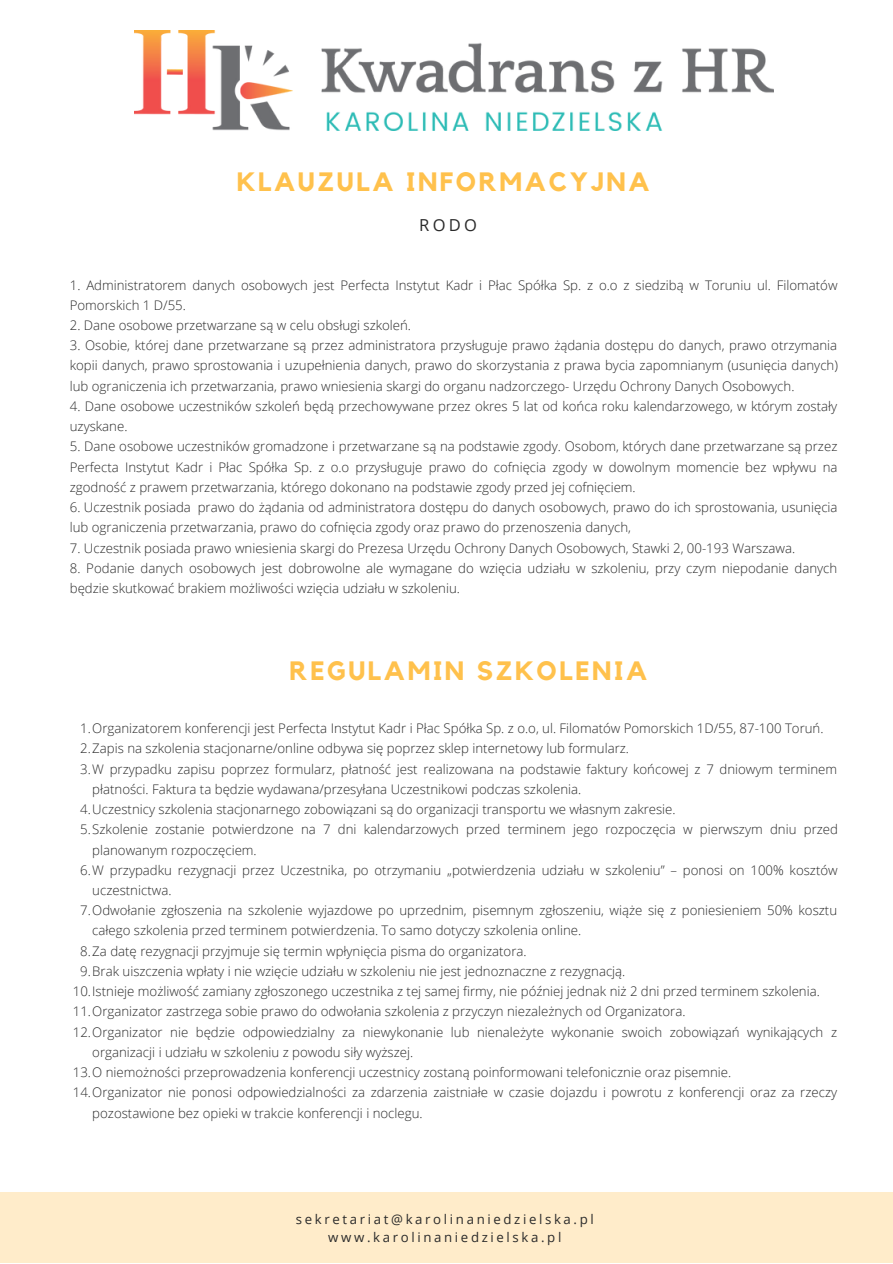
<style>
.page{position:relative;width:893px;height:1264px;background:#fff}
.page>*{position:absolute;margin:0;border:0;box-sizing:border-box;transform-origin:0 0}
.t1{font:700 26.4px "Kollektif";letter-spacing:.1em;color:#ffc14c}
.t2{font:16.5px "Open Sans";color:#2a2a2a}
.t3{font:300 13.2px/20.2px "Open Sans";color:#2a2a2a}
.t4{font:13.2px/18px "Open Sans";letter-spacing:.2em;color:#2a2a2a;text-align:center}
</style>
<div class="page">
<div style="left:0;top:1192px;width:892px;height:70px;background:#ffecca"></div>
<img style="left:134px;top:31px;width:639px;height:100px">
<h1 class="t1" style="left:237px;top:170px;width:414px">KLAUZULA INFORMACYJNA</h1>
<p class="t2" style="left:419px;top:213px;width:59px">RODO</p>
<p class="t3" style="left:70px;top:274px;width:769px">1. Administratorem danych osobowych jest Perfecta Instytut Kadr i Płac Spółka Sp. z o.o z siedzibą w Toruniu ul. Filomatów<br>Pomorskich 1 D/55.</p>
<p class="t3" style="left:70px;top:315px;width:343px">2. Dane osobowe przetwarzane są w celu obsługi szkoleń.</p>
<p class="t3" style="left:70px;top:335px;width:769px;text-align:justify">3. Osobie, której dane przetwarzane są przez administratora przysługuje prawo żądania dostępu do danych, prawo otrzymania kopii danych, prawo sprostowania i uzupełnienia danych, prawo do skorzystania z prawa bycia zapomnianym (usunięcia danych) lub ograniczenia ich przetwarzania, prawo wniesienia skargi do organu nadzorczego- Urzędu Ochrony Danych Osobowych.</p>
<p class="t3" style="left:70px;top:396px;width:768px">4. Dane osobowe uczestników szkoleń będą przechowywane przez okres 5 lat od końca roku kalendarzowego, w którym zostały uzyskane.</p>
<p class="t3" style="left:70px;top:436px;width:769px;text-align:justify">5. Dane osobowe uczestników gromadzone i przetwarzane są na podstawie zgody. Osobom, których dane przetwarzane są przez Perfecta Instytut Kadr i Płac Spółka Sp. z o.o przysługuje prawo do cofnięcia zgody w dowolnym momencie bez wpływu na zgodność z prawem przetwarzania, którego dokonano na podstawie zgody przed jej cofnięciem.</p>
<p class="t3" style="left:70px;top:497px;width:769px">6. Uczestnik posiada prawo do żądania od administratora dostępu do danych osobowych, prawo do ich sprostowania, usunięcia lub ograniczenia przetwarzania, prawo do cofnięcia zgody oraz prawo do przenoszenia danych,</p>
<p class="t3" style="left:70px;top:537px;width:726px">7. Uczestnik posiada prawo wniesienia skargi do Prezesa Urzędu Ochrony Danych Osobowych, Stawki 2, 00-193 Warszawa.</p>
<p class="t3" style="left:70px;top:557px;width:769px">8. Podanie danych osobowych jest dobrowolne ale wymagane do wzięcia udziału w szkoleniu, przy czym niepodanie danych będzie skutkować brakiem możliwości wzięcia udziału w szkoleniu.</p>
<h1 class="t1" style="left:289px;top:658px;width:359px">REGULAMIN SZKOLENIA</h1>
<p class="t3" style="left:80px;top:717px;width:744px">1.Organizatorem konferencji jest Perfecta Instytut Kadr i Płac Spółka Sp. z o.o, ul. Filomatów Pomorskich 1D/55, 87-100 Toruń.</p>
<p class="t3" style="left:80px;top:738px;width:550px">2.Zapis na szkolenia stacjonarne/online odbywa się poprzez sklep internetowy lub formularz.</p>
<p class="t3" style="left:80px;top:758px;width:758px">3.W przypadku zapisu poprzez formularz, płatność jest realizowana na podstawie faktury końcowej z 7 dniowym terminem</p>
<p class="t3" style="left:92px;top:778px;width:490px">płatności. Faktura ta będzie wydawana/przesyłana Uczestnikowi podczas szkolenia.</p>
<p class="t3" style="left:80px;top:798px;width:596px">4.Uczestnicy szkolenia stacjonarnego zobowiązani są do organizacji transportu we własnym zakresie.</p>
<p class="t3" style="left:80px;top:819px;width:759px">5.Szkolenie zostanie potwierdzone na 7 dni kalendarzowych przed terminem jego rozpoczęcia w pierwszym dniu przed</p>
<p class="t3" style="left:92px;top:839px;width:166px">planowanym rozpoczęciem.</p>
<p class="t3" style="left:80px;top:859px;width:758px">6.W przypadku rezygnacji przez Uczestnika, po otrzymaniu „potwierdzenia udziału w szkoleniu” – ponosi on 100% kosztów</p>
<p class="t3" style="left:92px;top:879px;width:81px">uczestnictwa.</p>
<p class="t3" style="left:80px;top:900px;width:758px">7.Odwołanie zgłoszenia na szkolenie wyjazdowe po uprzednim, pisemnym zgłoszeniu, wiąże się z poniesieniem 50% kosztu</p>
<p class="t3" style="left:92px;top:920px;width:490px">całego szkolenia przed terminem potwierdzenia. To samo dotyczy szkolenia online.</p>
<p class="t3" style="left:80px;top:940px;width:448px">8.Za datę rezygnacji przyjmuje się termin wpłynięcia pisma do organizatora.</p>
<p class="t3" style="left:80px;top:960px;width:546px">9.Brak uiszczenia wpłaty i nie wzięcie udziału w szkoleniu nie jest jednoznaczne z rezygnacją.</p>
<p class="t3" style="left:73px;top:980px;width:748px">10.Istnieje możliwość zamiany zgłoszonego uczestnika z tej samej firmy, nie później jednak niż 2 dni przed terminem szkolenia.</p>
<p class="t3" style="left:73px;top:1001px;width:614px">11.Organizator zastrzega sobie prawo do odwołania szkolenia z przyczyn niezależnych od Organizatora.</p>
<p class="t3" style="left:73px;top:1021px;width:765px">12.Organizator nie będzie odpowiedzialny za niewykonanie lub nienależyte wykonanie swoich zobowiązań wynikających z</p>
<p class="t3" style="left:92px;top:1041px;width:322px">organizacji i udziału w szkoleniu z powodu siły wyższej.</p>
<p class="t3" style="left:73px;top:1061px;width:660px">13.O niemożności przeprowadzenia konferencji uczestnicy zostaną poinformowani telefonicznie oraz pisemnie.</p>
<p class="t3" style="left:73px;top:1082px;width:765px">14.Organizator nie ponosi odpowiedzialności za zdarzenia zaistniałe w czasie dojazdu i powrotu z konferencji oraz za rzeczy</p>
<p class="t3" style="left:92px;top:1102px;width:332px">pozostawione bez opieki w trakcie konferencji i noclegu.</p>
<p class="t4" style="left:296px;top:1209px;width:299px">sekretariat@karolinaniedzielska.pl www.karolinaniedzielska.pl</p>
</div>
